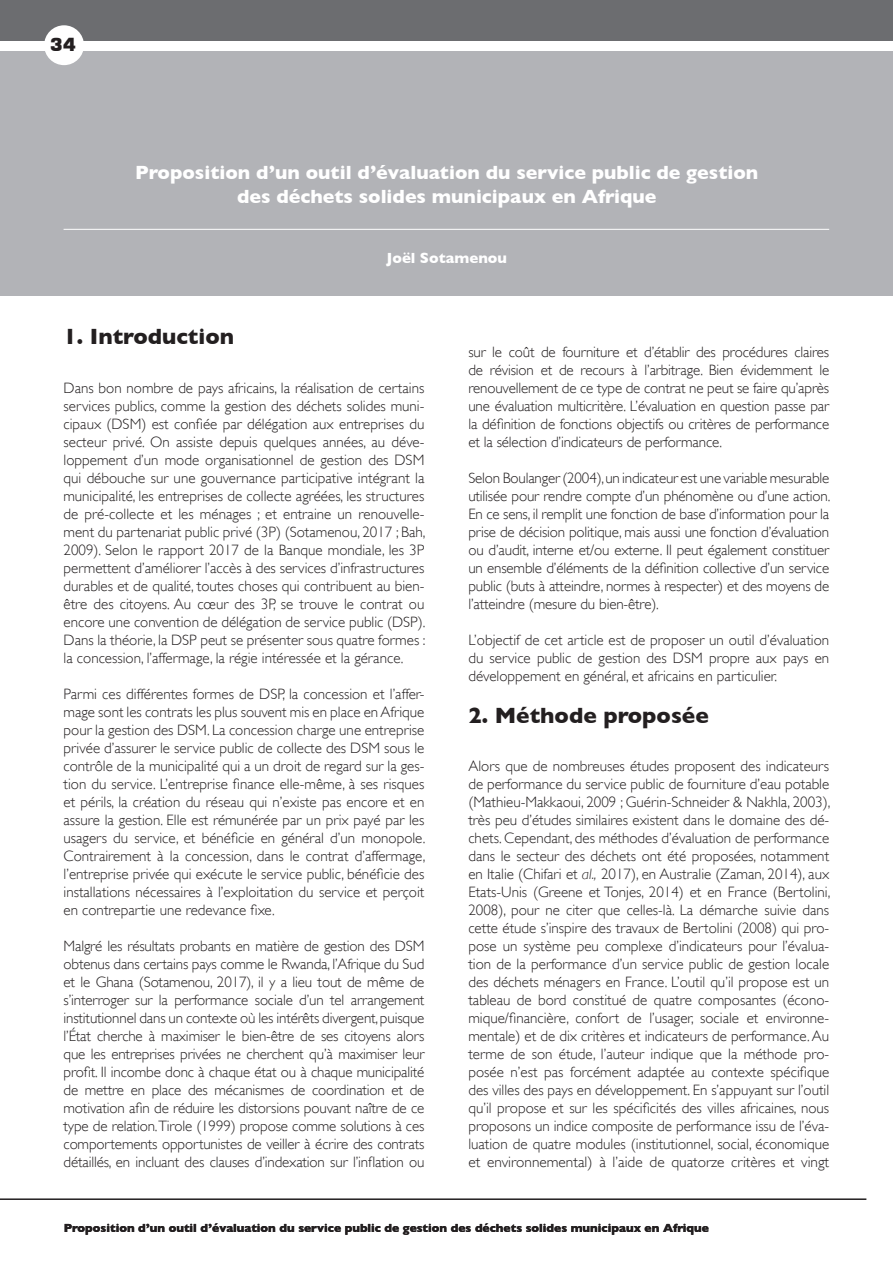
<style>
.page{position:relative;width:893px;height:1263px;background:#fff}
.page>*{position:absolute;margin:0;border:0;box-sizing:border-box;transform-origin:0 0}
.Titre_1{font:700 22.5px "Gill Sans";color:#231f20}
._01_Titre_principal{font:700 19.5px/23.4px "Gill Sans";color:#fff;text-align:center}
.t1{font:18px "Square 721 Blk Normal";color:#231f20}
.t2{font:300 15px/18px "Gill Sans";color:#231f20;text-align:justify}
._06_Auteurs_blanc{font:700 15px "Gill Sans";color:#fff}
.t3{font:700 12px "Gill Sans";color:#231f20}
.s1{font-style:italic}
</style>
<div class="page">
<div style="left:0;top:51px;width:893px;height:245px;background:#b2b3b7"></div>
<div style="left:0;top:0;width:893px;height:40px;background:#6c6d70"></div>
<hr style="left:64px;top:229px;width:765px;height:1px;background:#fff">
<div style="left:44px;top:25px;width:40px;height:40px;background:#fff;border-radius:50%"></div>
<hr style="left:0;top:1198px;width:866px;height:2px;background:#231f20">
<p class="t1" style="left:50px;top:34px;width:28px">34</p>
<p class="_01_Titre_principal" style="left:135px;top:161px;width:625px">Proposition d’un outil d’évaluation du service public de gestion des déchets solides municipaux en Afrique</p>
<p class="_06_Auteurs_blanc" style="left:386px;top:249px;width:122px">Joël Sotamenou</p>
<p class="Titre_1" style="left:64px;top:323px;width:172px">1. Introduction</p>
<p class="t2" style="left:64px;top:379px;width:363px">Dans bon nombre de pays africains, la réalisation de certains services publics, comme la gestion des déchets solides muni&shy;cipaux (DSM) est confiée par délégation aux entreprises du secteur privé. On assiste depuis quelques années, au déve&shy;loppement d’un mode organisationnel de gestion des DSM qui débouche sur une gouvernance participative intégrant la municipalité, les entreprises de collecte agréées, les structures de pré-collecte et les ménages ; et entraine un renouvelle&shy;ment du partenariat public privé (3P) (Sotamenou, 2017 ; Bah, 2009). Selon le rapport 2017 de la Banque mondiale, les 3P permettent d’améliorer l’accès à des services d’infrastructures durables et de qualité, toutes choses qui contribuent au bien&shy;être des citoyens. Au cœur des 3P, se trouve le contrat ou encore une convention de délégation de service public (DSP).<br>Dans la théorie, la DSP peut se présenter sous quatre formes : la concession, l’affermage, la régie intéressée et la gérance.</p>
<p class="t2" style="left:64px;top:685px;width:363px">Parmi ces différentes formes de DSP, la concession et l’affer&shy;mage sont les contrats les plus souvent mis en place en Afrique pour la gestion des DSM. La concession charge une entreprise privée d’assurer le service public de collecte des DSM sous le contrôle de la municipalité qui a un droit de regard sur la ges&shy;tion du service. L’entreprise finance elle-même, à ses risques et périls, la création du réseau qui n’existe pas encore et en assure la gestion. Elle est rémunérée par un prix payé par les usagers du service, et bénéficie en général d’un monopole.<br>Contrairement à la concession, dans le contrat d’affermage, l’entreprise privée qui exécute le service public, bénéficie des installations nécessaires à l’exploitation du service et perçoit en contrepartie une redevance fixe.</p>
<p class="t2" style="left:64px;top:937px;width:362px">Malgré les résultats probants en matière de gestion des DSM obtenus dans certains pays comme le Rwanda, l’Afrique du Sud et le Ghana (Sotamenou, 2017), il y a lieu tout de même de s’interroger sur la performance sociale d’un tel arrangement institutionnel dans un contexte où les intérêts divergent, puisque l’État cherche à maximiser le bien-être de ses citoyens alors que les entreprises privées ne cherchent qu’à maximiser leur profit. Il incombe donc à chaque état ou à chaque municipalité de mettre en place des mécanismes de coordination et de motivation afin de réduire les distorsions pouvant naître de ce type de relation. Tirole (1999) propose comme solutions à ces comportements opportunistes de veiller à écrire des contrats détaillés, en incluant des clauses d’indexation sur l’inflation ou</p>
<p class="t2" style="left:468px;top:343px;width:362px">sur le coût de fourniture et d’établir des procédures claires de révision et de recours à l’arbitrage. Bien évidemment le renouvellement de ce type de contrat ne peut se faire qu’après une évaluation multicritère. L’évaluation en question passe par la définition de fonctions objectifs ou critères de performance et la sélection d’indicateurs de performance.</p>
<p class="t2" style="left:468px;top:469px;width:364px">Selon Boulanger (2004), un indicateur est une variable mesurable utilisée pour rendre compte d’un phénomène ou d’une action.<br>En ce sens, il remplit une fonction de base d’information pour la prise de décision politique, mais aussi une fonction d’évaluation ou d’audit, interne et/ou externe. Il peut également constituer un ensemble d’éléments de la définition collective d’un service public (buts à atteindre, normes à respecter) et des moyens de l’atteindre (mesure du bien-être).</p>
<p class="t2" style="left:468px;top:631px;width:362px">L’objectif de cet article est de proposer un outil d’évaluation du service public de gestion des DSM propre aux pays en développement en général, et africains en particulier.</p>
<p class="Titre_1" style="left:468px;top:702px;width:242px">2. Méthode proposée</p>
<p class="t2" style="left:468px;top:757px;width:363px">Alors que de nombreuses études proposent des indicateurs de performance du service public de fourniture d’eau potable (Mathieu-Makkaoui, 2009 ; Guérin-Schneider &amp; Nakhla, 2003), très peu d’études similaires existent dans le domaine des dé&shy;chets. Cependant, des méthodes d’évaluation de performance dans le secteur des déchets ont été proposées, notamment en Italie (Chifari et <span class="s1">al.,</span> 2017), en Australie (Zaman, 2014), aux Etats-Unis (Greene et Tonjes, 2014) et en France (Bertolini, 2008), pour ne citer que celles-là. La démarche suivie dans cette étude s’inspire des travaux de Bertolini (2008) qui pro&shy;pose un système peu complexe d’indicateurs pour l’évalua&shy;tion de la performance d’un service public de gestion locale des déchets ménagers en France. L’outil qu’il propose est un tableau de bord constitué de quatre composantes (écono&shy;mique/financière, confort de l’usager, sociale et environne&shy;mentale) et de dix critères et indicateurs de performance. Au terme de son étude, l’auteur indique que la méthode pro&shy;posée n’est pas forcément adaptée au contexte spécifique des villes des pays en développement. En s’appuyant sur l’outil qu’il propose et sur les spécificités des villes africaines, nous proposons un indice composite de performance issu de l’éva&shy;luation de quatre modules (institutionnel, social, économique et environnemental) à l’aide de quatorze critères et vingt</p>
<p class="t3" style="left:64px;top:1221px;width:647px">Proposition d’un outil d’évaluation du service public de gestion des déchets solides municipaux en Afrique</p>
</div>
